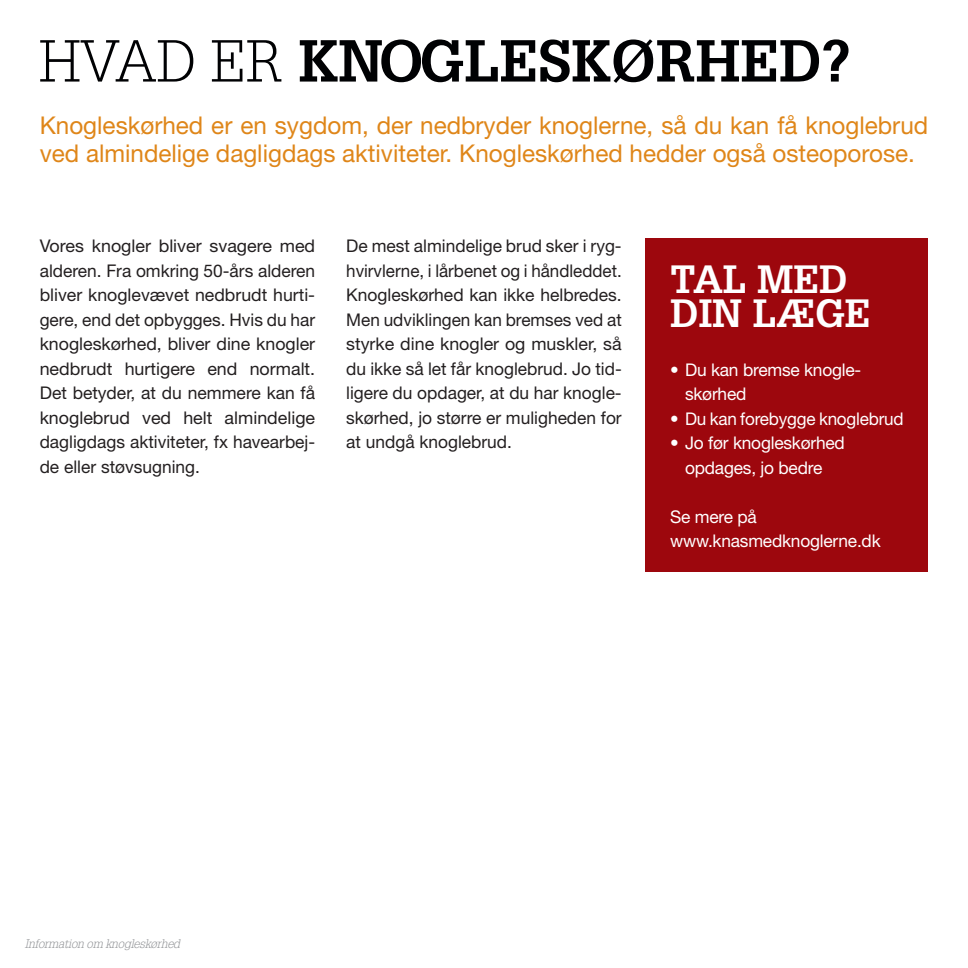
<style>
.page{position:relative;width:968px;height:968px;background:#fff}
.page>*{position:absolute;margin:0;border:0;box-sizing:border-box;transform-origin:0 0}
.t1{font:700 57.75px "Glypha";color:#000103}
.t2{font:700 38.5px/33.2px "Glypha";color:#fff}
.t3{font:24.5px/28px "Helvetica Neue";color:#df8619}
.t4{font:17.5px/24.5px "Helvetica Neue";color:#231f20;text-align:justify}
.t5{font:17.5px/24.5px "Helvetica Neue";letter-spacing:-.01em;color:#fff}
.t6{font:italic 300 12.25px "Glypha";letter-spacing:-.015em;color:#939598}
.s1{font-weight:300}
</style>
<div class="page">
<div style="left:645px;top:238px;width:283px;height:334px;background:#9d070d"></div>
<h1 class="t1" style="left:39px;top:25px;width:813px"><span class="s1">HVAD ER</span> KNOGLESKØRHED?</h1>
<h3 class="t3" style="left:40px;top:110px;width:889px">Knogleskørhed er en sygdom, der nedbryder knoglerne, så du kan få knoglebrud ved almindelige dagligdags aktiviteter. Knogleskørhed hedder også osteoporose.</h3>
<p class="t4" style="left:40px;top:233px;width:277px">Vores knogler bliver svagere med alderen. Fra omkring 50-års alderen bliver knoglevævet nedbrudt hurti&shy;gere, end det opbygges. Hvis du har knogleskørhed, bliver dine knogler nedbrudt hurtigere end normalt.<br>Det betyder, at du nemmere kan få knoglebrud ved helt almindelige dagligdags aktiviteter, fx havearbej&shy;de eller støvsugning.</p>
<p class="t4" style="left:346px;top:233px;width:277px">De mest almindelige brud sker i ryg&shy;hvirvlerne, i lårbenet og i håndleddet.<br>Knogleskørhed kan ikke helbredes.<br>Men udviklingen kan bremses ved at styrke dine knogler og muskler, så du ikke så let får knoglebrud. Jo tid&shy;ligere du opdager, at du har knogle&shy;skørhed, jo større er muligheden for at undgå knoglebrud.</p>
<h2 class="t2" style="left:670px;top:262px;width:202px">TAL MED<br>DIN LÆGE</h2>
<p class="t5" style="left:685px;top:357px;width:178px;text-indent:-15px">• Du kan bremse knogle&shy;skørhed</p>
<p class="t5" style="left:670px;top:406px;width:235px">• Du kan forebygge knoglebrud</p>
<p class="t5" style="left:670px;top:430px;width:176px;text-align:center">• Jo før knogleskørhed opdages, jo bedre</p>
<p class="t5" style="left:670px;top:504px;width:212px">Se mere på www.knasmedknoglerne.dk</p>
<p class="t6" style="left:25px;top:936px;width:157px">Information om knogleskørhed</p>
</div>
